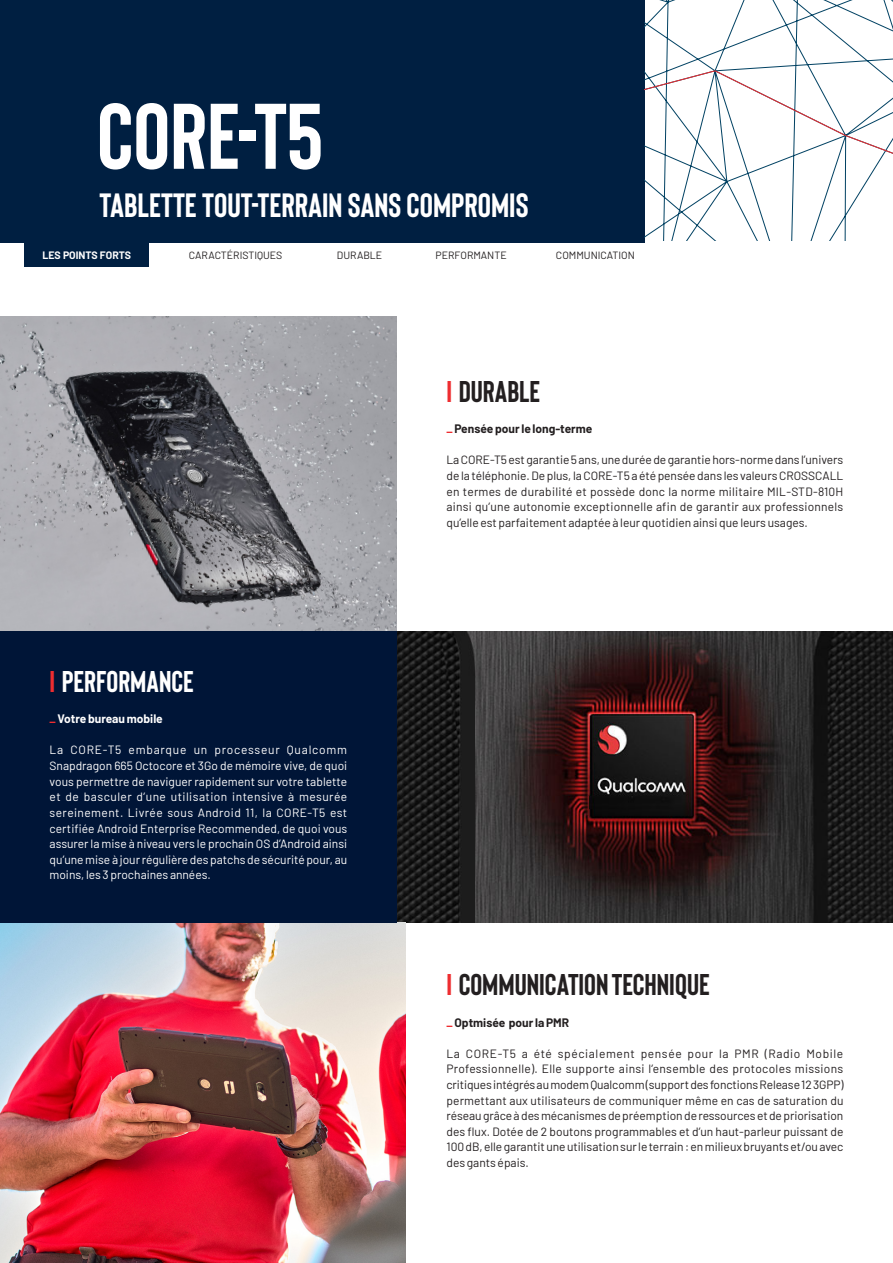
<style>
.page{position:relative;width:893px;height:1263px;background:#fff}
.page>*{position:absolute;margin:0;border:0;box-sizing:border-box;transform-origin:0 0}
.t1{font:700 92.85px "Bison";color:#fff}
.t2{font:700 33.6px "Bison";color:#fff}
.t3{font:700 30px "Bison";color:#231f20}
.t4{font:700 30px "Bison";color:#fff}
.t5{font:12px/15.6px "Barlow";color:#231f20;text-align:justify}
.t6{font:12px/15.6px "Barlow";color:#fff;text-align:justify}
.t7{font:700 12px "Barlow";color:#231f20}
.t8{font:700 12px "Barlow";color:#fff}
.t9{font:10.5px "Barlow";color:#231f20}
.t10{font:700 10.5px "Barlow";color:#fff}
.s1{color:#ee2d30}
</style>
<div class="page">
<img style="left:0;top:316px;width:397px;height:315px">
<img style="left:397px;top:631px;width:496px;height:292px">
<img style="left:0;top:923px;width:405px;height:340px">
<div style="left:0;top:0;width:645px;height:243px;background:#001f41"></div>
<svg style="left:651px;top:0;width:242px;height:19px"></svg>
<svg style="left:645px;top:19px;width:248px;height:221px"></svg>
<div style="left:0;top:631px;width:397px;height:292px;background:#001537"></div>
<div style="left:25px;top:243px;width:124px;height:24px;background:#001f41"></div>
<h1 class="t1" style="left:97px;top:78px;width:227px">CORE-T5</h1>
<h2 class="t2" style="left:100px;top:184px;width:430px">TABLETTE TOUT-TERRAIN SANS COMPROMIS</h2>
<p class="t10" style="left:43px;top:247px;width:90px">LES POINTS FORTS</p>
<p class="t9" style="left:189px;top:247px;width:95px">CARACTÉRISTIQUES</p>
<p class="t9" style="left:337px;top:247px;width:47px">DURABLE</p>
<p class="t9" style="left:436px;top:247px;width:73px">PERFORMANTE</p>
<p class="t9" style="left:556px;top:247px;width:80px">COMMUNICATION</p>
<h3 class="t4" style="left:50px;top:663px;width:146px"><span class="s1">I</span> PERFORMANCE</h3>
<p class="t8" style="left:50px;top:710px;width:115px"><span class="s1">_</span> Votre bureau mobile</p>
<p class="t6" style="left:50px;top:741px;width:299px">La CORE-T5 embarque un processeur Qualcomm Snapdragon 665 Octocore et 3Go de mémoire vive, de quoi vous permettre de naviguer rapidement sur votre tablette et de basculer d’une utilisation intensive à mesurée sereinement. Livrée sous Android 11, la CORE-T5 est certifiée Android Enterprise Recommended, de quoi vous assurer la mise à niveau vers le prochain OS d’Android ainsi qu’une mise à jour régulière des patchs de sécurité pour, au moins, les 3 prochaines années.</p>
<h3 class="t3" style="left:446px;top:373px;width:95px"><span class="s1">I</span> DURABLE</h3>
<p class="t7" style="left:446px;top:420px;width:147px"><span class="s1">_</span> Pensée pour le long-terme</p>
<p class="t5" style="left:446px;top:451px;width:398px">La CORE-T5 est garantie 5 ans, une durée de garantie hors-norme dans l’univers de la téléphonie. De plus, la CORE-T5 a été pensée dans les valeurs CROSSCALL en termes de durabilité et possède donc la norme militaire MIL-STD-810H ainsi qu’une autonomie exceptionnelle afin de garantir aux professionnels qu’elle est parfaitement adaptée à leur quotidien ainsi que leurs usages.</p>
<h3 class="t3" style="left:446px;top:966px;width:265px"><span class="s1">I</span> COMMUNICATION TECHNIQUE</h3>
<p class="t7" style="left:446px;top:1013px;width:124px"><span class="s1">_</span> Optmisée pour la PMR</p>
<p class="t5" style="left:446px;top:1045px;width:399px">La CORE-T5 a été spécialement pensée pour la PMR (Radio Mobile Professionnelle). Elle supporte ainsi l’ensemble des protocoles missions critiques intégrés au modem Qualcomm (support des fonctions Release 12 3GPP) permettant aux utilisateurs de communiquer même en cas de saturation du réseau grâce à des mécanismes de préemption de ressources et de priorisation des flux. Dotée de 2 boutons programmables et d’un haut-parleur puissant de 100 dB, elle garantit une utilisation sur le terrain : en milieux bruyants et/ou avec des gants épais.</p>
</div>
